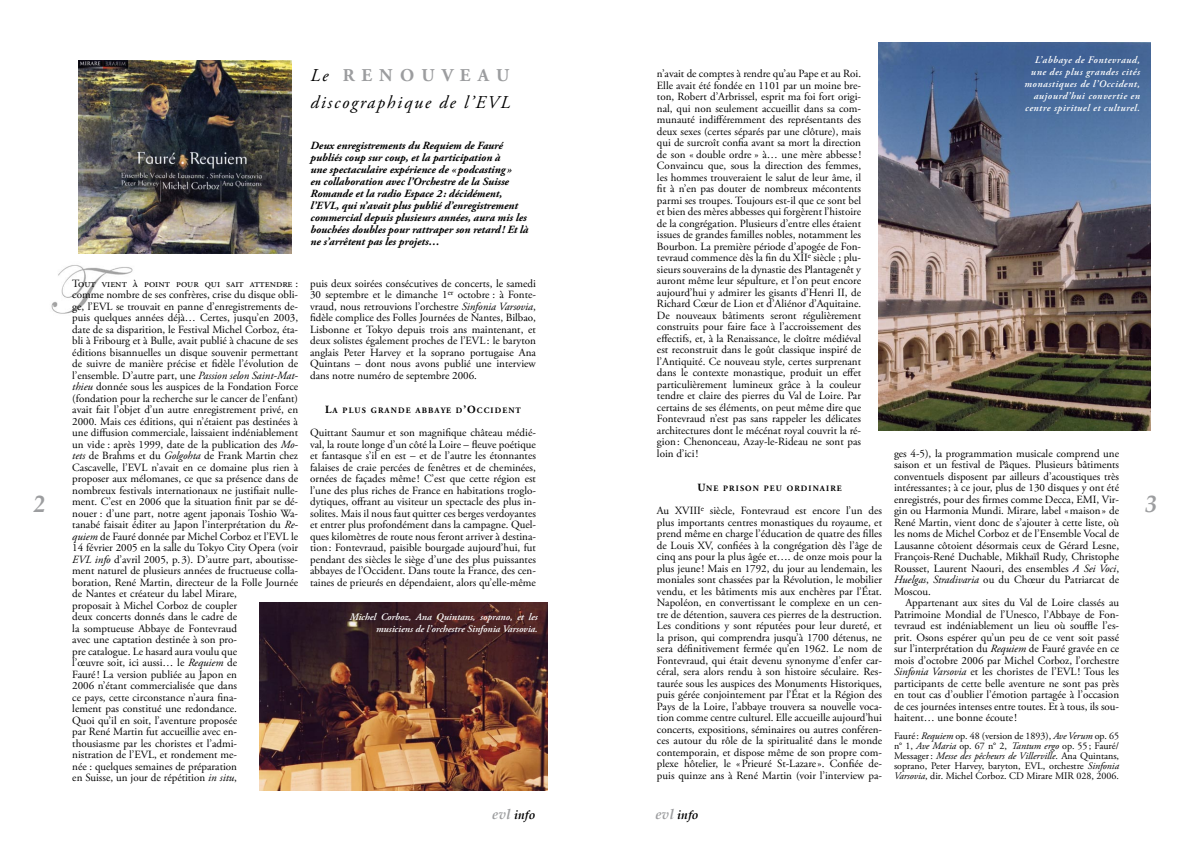
<style>
.page{position:relative;width:1191px;height:842px;background:#fff}
.page>*{position:absolute;margin:0;border:0;box-sizing:border-box;transform-origin:0 0}
.t1{font:italic 18px/27.3px "Adobe Garamond Pro";letter-spacing:.1em;color:#000}
.t2{font:italic 700 12px "Palatino";color:#000}
.t3{font:11px/11.5px "Adobe Garamond Pro";color:#000;text-align:justify}
.t4{font:italic 700 11px/12px "Adobe Garamond Pro";color:#000}
.t5{font:10px/10px "Adobe Garamond Pro";color:#000;text-align:justify}
.t6{font:italic 600 10px/12px "Adobe Garamond Pro";letter-spacing:.05em;color:#fff;text-align:right}
.t7{font:italic 600 10px/12px "Adobe Garamond Pro";color:#fff;text-align:right}
.t8{font:700 8.2px "Adobe Garamond Pro";letter-spacing:.135em;color:#000}
.s1{font-weight:700;font-style:normal;color:#9c9d9f}
.s2{font-style:italic}
.s3{font-size:11px}
.s4{font-size:14px;color:#9c9d9f}
</style>
<div class="page">
<img style="left:51px;top:253px;width:91px;height:61px">
<img style="left:78px;top:61px;width:214px;height:192px">
<img style="left:260px;top:602px;width:287px;height:189px">
<img style="left:878px;top:43px;width:272px;height:388px">
<h1 class="t1" style="left:310px;top:62px;width:201px">Le <span class="s1">RENOUVEAU </span>discographique de l’EVL</h1>
<p class="t4" style="left:310px;top:139px;width:219px">Deux enregistrements du Requiem de Fauré publiés coup sur coup, et la participation à<br>une spectaculaire expérience de «podcasting »<br>en collaboration avec l’Orchestre de la Suisse Romande et la radio Espace 2: décidément, l’EVL, qui n’avait plus publié d’enregistrement commercial depuis plusieurs années, aura mis les bouchées doubles pour rattraper son retard! Et là ne s’arrêtent pas les projets…</p>
<p class="t3" style="left:72px;top:278px;width:227px;text-align:left">Tout vient à point pour qui sait attendre : comme nombre de ses confrères, crise du disque obli&shy;ge, l’EVL se trouvait en panne d’enregistrements de&shy;puis quelques années déjà… Certes, jusqu’en 2003, date de sa disparition, le Festival Michel Corboz, éta&shy;bli à Fribourg et à Bulle, avait publié à chacune de ses éditions bisannuelles un disque souvenir permettant de suivre de manière précise et fidèle l’évolution de l’ensemble. D’autre part, une <span class="s2">Passion selon Saint-Mat&shy;thieu</span> donnée sous les auspices de la Fondation Force (fondation pour la recherche sur le cancer de l’enfant) avait fait l’objet d’un autre enregistrement privé, en 2000. Mais ces éditions, qui n’étaient pas destinées à une diffusion commerciale, laissaient indéniablement un vide : après 1999, date de la publication des <span class="s2">Mo&shy;tets</span> de Brahms et du <span class="s2">Golgohta</span> de Frank Martin chez Cascavelle, l’EVL n’avait en ce domaine plus rien à proposer aux mélomanes, ce que sa présence dans de nombreux festivals internationaux ne justifiait nulle&shy;ment. C’est en 2006 que la situation finit par se dé&shy;nouer : d’une part, notre agent japonais Toshio Wa&shy;tanabé faisait éditer au Japon l’interprétation du <span class="s2">Re&shy;quiem</span> de Fauré donnée par Michel Corboz et l’EVL le 14 février 2005 en la salle du Tokyo City Opera (voir <span class="s2">EVL info</span> d’avril 2005, p. 3). D’autre part, aboutisse&shy;ment naturel de plusieurs années de fructueuse colla&shy;boration, René Martin, directeur de la Folle Journée de Nantes et créateur du label Mirare,<br>proposait à Michel Corboz de coupler<br>deux concerts donnés dans le cadre de<br>la somptueuse Abbaye de Fontevraud<br>avec une captation destinée à son pro-<br>pre catalogue. Le hasard aura voulu que<br>l’œuvre soit, ici aussi… le <span class="s2">Requiem</span> de<br>Fauré! La version publiée au Japon en<br>2006 n’étant commercialisée que dans<br>ce pays, cette circonstance n’aura fina-<br>lement pas constitué une redondance.<br>Quoi qu’il en soit, l’aventure proposée<br>par René Martin fut accueillie avec en-<br>thousiasme par les choristes et l’admi-<br>nistration de l’EVL, et rondement me-<br>née : quelques semaines de préparation<br>en Suisse, un jour de répétition <span class="s2">in situ</span>,</p>
<p class="t3" style="left:310px;top:278px;width:227px">puis deux soirées consécutives de concerts, le samedi 30 septembre et le dimanche 1<sup>er</sup> octobre : à Fonte&shy;vraud, nous retrouvions l’orchestre <span class="s2">Sinfonia Varsovia</span>, fidèle complice des Folles Journées de Nantes, Bilbao, Lisbonne et Tokyo depuis trois ans maintenant, et deux solistes également proches de l’EVL: le baryton anglais Peter Harvey et la soprano portugaise Ana Quintans – dont nous avons publié une interview dans notre numéro de septembre 2006.</p>
<p class="t8" style="left:325px;top:406px;width:197px"><span class="s3">L</span>A PLUS GRANDE ABBAYE D<span class="s3">’O</span>CCIDENT</p>
<p class="t3" style="left:310px;top:427px;width:227px">Quittant Saumur et son magnifique château médié&shy;val, la route longe d’un côté la Loire – fleuve poétique et fantasque s’il en est – et de l’autre les étonnantes falaises de craie percées de fenêtres et de cheminées, ornées de façades même! C’est que cette région est l’une des plus riches de France en habitations troglo&shy;dytiques, offrant au visiteur un spectacle des plus in&shy;solites. Mais il nous faut quitter ces berges verdoyantes et entrer plus profondément dans la campagne. Quel&shy;ques kilomètres de route nous feront arriver à destina&shy;tion: Fontevraud, paisible bourgade aujourd’hui, fut pendant des siècles le siège d’une des plus puissantes abbayes de l’Occident. Dans toute la France, des cen&shy;taines de prieurés en dépendaient, alors qu’elle-même</p>
<p class="t7" style="left:350px;top:611px;width:190px">Michel Corboz, Ana Quintans, soprano, et les musiciens de l’orchestre Sinfonia Varsovia.</p>
<p class="t3" style="left:657px;top:68px;width:206px">n’avait de comptes à rendre qu’au Pape et au Roi.<br>Elle avait été fondée en 1101 par un moine bre&shy;ton, Robert d’Arbrissel, esprit ma foi fort origi&shy;nal, qui non seulement accueillit dans sa com&shy;munauté indifféremment des représentants des deux sexes (certes séparés par une clôture), mais qui de surcroît confia avant sa mort la direction de son « double ordre » à… une mère abbesse!<br>Convaincu que, sous la direction des femmes, les hommes trouveraient le salut de leur âme, il fit à n’en pas douter de nombreux mécontents parmi ses troupes. Toujours est-il que ce sont bel et bien des mères abbesses qui forgèrent l’histoire de la congrégation. Plusieurs d’entre elles étaient issues de grandes familles nobles, notamment les Bourbon. La première période d’apogée de Fon&shy;tevraud commence dès la fin du XII<sup>e</sup> siècle ; plu&shy;sieurs souverains de la dynastie des Plantagenêt y auront même leur sépulture, et l’on peut encore aujourd’hui y admirer les gisants d’Henri II, de Richard Cœur de Lion et d’Aliénor d’Aquitaine.<br>De nouveaux bâtiments seront régulièrement construits pour faire face à l’accroissement des effectifs, et, à la Renaissance, le cloître médiéval est reconstruit dans le goût classique inspiré de l’Antiquité. Ce nouveau style, certes surprenant dans le contexte monastique, produit un effet particulièrement lumineux grâce à la couleur tendre et claire des pierres du Val de Loire. Par certains de ses éléments, on peut même dire que Fontevraud n’est pas sans rappeler les délicates architectures dont le mécénat royal couvrit la ré&shy;gion: Chenonceau, Azay-le-Rideau ne sont pas loin d’ici!</p>
<p class="t8" style="left:697px;top:484px;width:146px"><span class="s3">U</span>NE PRISON PEU ORDINAIRE</p>
<p class="t3" style="left:657px;top:505px;width:227px">Au XVIII<sup>e</sup> siècle, Fontevraud est encore l’un des plus importants centres monastiques du royaume, et prend même en charge l’éducation de quatre des filles de Louis XV, confiées à la congrégation dès l’âge de cinq ans pour la plus âgée et…. de onze mois pour la plus jeune! Mais en 1792, du jour au lendemain, les moniales sont chassées par la Révolution, le mobilier vendu, et les bâtiments mis aux enchères par l’État.<br>Napoléon, en convertissant le complexe en un cen&shy;tre de détention, sauvera ces pierres de la destruction.<br>Les conditions y sont réputées pour leur dureté, et la prison, qui comprendra jusqu’à 1700 détenus, ne sera définitivement fermée qu’en 1962. Le nom de Fontevraud, qui était devenu synonyme d’enfer car&shy;céral, sera alors rendu à son histoire séculaire. Res&shy;taurée sous les auspices des Monuments Historiques, puis gérée conjointement par l’État et la Région des Pays de la Loire, l’abbaye trouvera sa nouvelle voca&shy;tion comme centre culturel. Elle accueille aujourd’hui concerts, expositions, séminaires ou autres conféren&shy;ces autour du rôle de la spiritualité dans le monde contemporain, et dispose même de son propre com&shy;plexe hôtelier, le «Prieuré St-Lazare». Confiée de&shy;puis quinze ans à René Martin (voir l’interview pa-</p>
<p class="t2" style="left:492px;top:807px;width:45px"><span class="s4">evl</span> info</p>
<p class="t2" style="left:655px;top:807px;width:45px"><span class="s4">evl</span> info</p>
<p class="t6" style="left:1024px;top:54px;width:117px">L’abbaye de Fontevraud, une des plus grandes cités monastiques de l’Occident, aujourd’hui convertie en centre spirituel et culturel.</p>
<p class="t3" style="left:894px;top:448px;width:226px">ges 4-5), la programmation musicale comprend une saison et un festival de Pâques. Plusieurs bâtiments conventuels disposent par ailleurs d’acoustiques très intéressantes; à ce jour, plus de 130 disques y ont été enregistrés, pour des firmes comme Decca, EMI, Vir&shy;gin ou Harmonia Mundi. Mirare, label «maison» de René Martin, vient donc de s’ajouter à cette liste, où les noms de Michel Corboz et de l’Ensemble Vocal de Lausanne côtoient désormais ceux de Gérard Lesne, François-René Duchable, Mikhaïl Rudy, Christophe Rousset, Laurent Naouri, des ensembles <span class="s2">A Sei Voci</span>, <span class="s2">Huelgas</span>, <span class="s2">Stradivaria</span> ou du Chœur du Patriarcat de Moscou.</p>
<p class="t3" style="left:894px;top:597px;width:227px;text-indent:11px">Appartenant aux sites du Val de Loire classés au Patrimoine Mondial de l’Unesco, l’Abbaye de Fon&shy;tevraud est indéniablement un lieu où souffle l’es&shy;prit. Osons espérer qu’un peu de ce vent soit passé sur l’interprétation du <span class="s2">Requiem</span> de Fauré gravée en ce mois d’octobre 2006 par Michel Corboz, l’orchestre <span class="s2">Sinfonia Varsovia</span> et les choristes de l’EVL! Tous les participants de cette belle aventure ne sont pas près en tout cas d’oublier l’émotion partagée à l’occasion de ces journées intenses entre toutes. Et à tous, ils sou&shy;haitent… une bonne écoute!</p>
<p class="t5" style="left:894px;top:731px;width:226px">Fauré: <span class="s2">Requiem</span> op. 48 (version de 1893), <span class="s2">Ave Verum</span> op. 65 n° 1, <span class="s2">Ave Maria</span> op. 67 n° 2, <span class="s2">Tantum ergo</span> op. 55 ; Fauré/ Messager: <span class="s2">Messe des pêcheurs de Villerville</span>. Ana Quintans, soprano, Peter Harvey, baryton, EVL, orchestre <span class="s2">Sinfonia Varsovia</span>, dir. Michel Corboz. CD Mirare MIR 028, 2006.</p>
</div>
